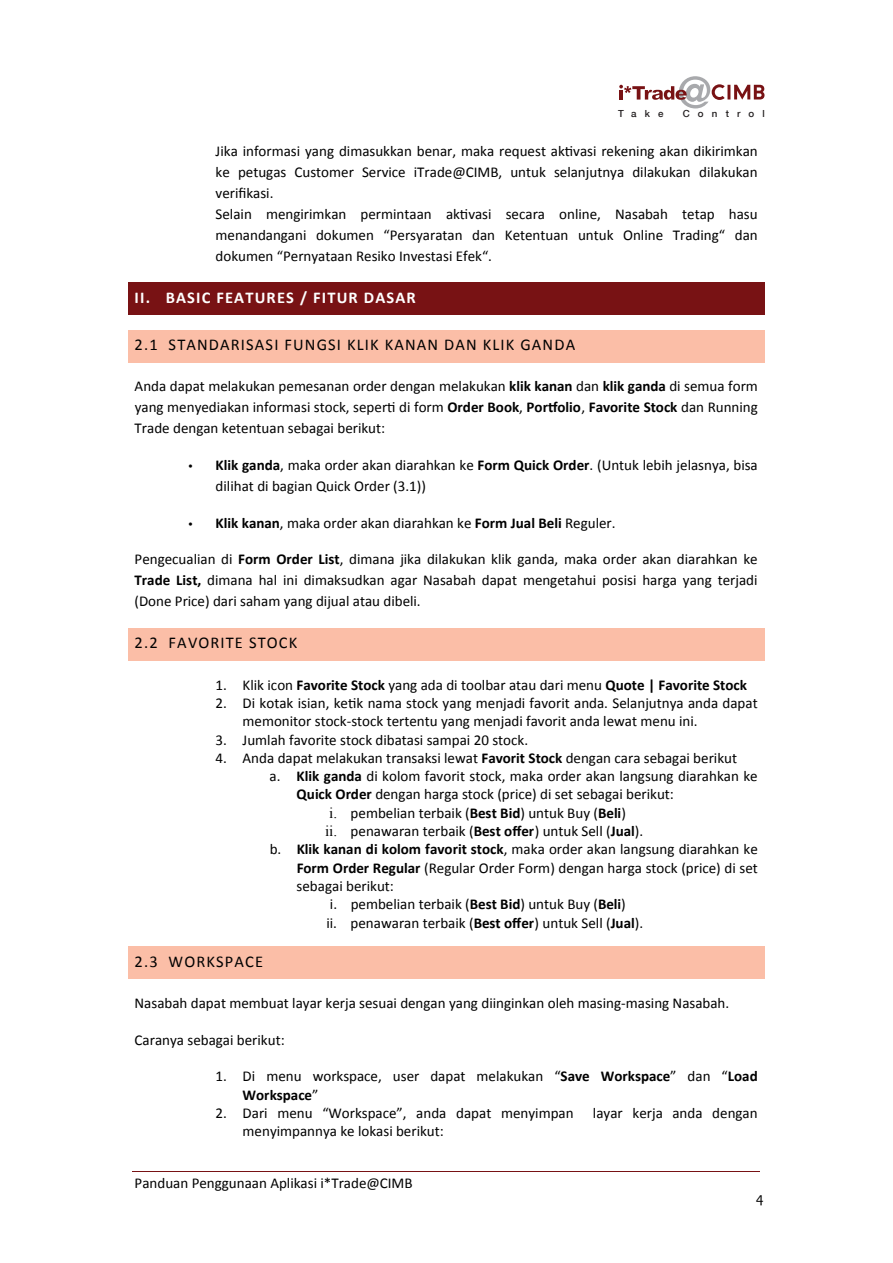
<style>
.page{position:relative;width:893px;height:1263px;background:#fff}
.page>*{position:absolute;margin:0;border:0;box-sizing:border-box;transform-origin:0 0}
.t1{font:16.5px "Calibri";letter-spacing:.07em;color:#010101}
.t2{font:700 16.5px "Calibri";letter-spacing:.07em;color:#fff}
.t3{font:15px/21px "Calibri";color:#010101}
.t4{font:15px "Candara";color:#010101}
.t5{font:500 9.75px "Helvetica Neue";letter-spacing:.84em;color:#231f20}
.s1{font-weight:700}
.s2{font-family:"Times New Roman"}
</style>
<div class="page">
<div style="left:128px;top:947px;width:636px;height:32px;background:#fbbea7"></div>
<div style="left:128px;top:628px;width:636px;height:32px;background:#fbbea7"></div>
<div style="left:128px;top:330px;width:636px;height:32px;background:#fbbea7"></div>
<div style="left:128px;top:283px;width:636px;height:32px;background:#781214"></div>
<svg style="left:619px;top:76px;width:145px;height:32px"></svg>
<hr style="left:132px;top:1171px;width:628px;height:1px;background:#781214">
<p class="t5" style="left:618px;top:108px;width:47px">Take</p>
<p class="t5" style="left:683px;top:108px;width:84px">Control</p>
<p class="t3" style="left:215px;top:139px;width:544px">Jika informasi yang dimasukkan benar, maka request aktivasi rekening akan dikirimkan ke petugas Customer Service iTrade@CIMB, untuk selanjutnya dilakukan dilakukan verifikasi.<br>Selain mengirimkan permintaan aktivasi secara online, Nasabah tetap hasu menandangani dokumen “Persyaratan dan Ketentuan untuk Online Trading“ dan dokumen “Pernyataan Resiko Investasi Efek“.</p>
<p class="t2" style="left:135px;top:287px;width:283px">II. BASIC FEATURES / FITUR DASAR</p>
<p class="t1" style="left:135px;top:334px;width:442px">2.1 STANDARISASI FUNGSI KLIK KANAN DAN KLIK GANDA</p>
<p class="t3" style="left:135px;top:375px;width:625px;text-align:justify">Anda dapat melakukan pemesanan order dengan melakukan <span class="s1">klik kanan</span> dan <span class="s1">klik ganda</span> di semua form yang menyediakan informasi stock, seperti di form <span class="s1">Order Book</span>, <span class="s1">Portfolio</span>, <span class="s1">Favorite Stock</span> dan Running Trade dengan ketentuan sebagai berikut:</p>
<p class="t3" style="left:216px;top:454px;width:544px;text-indent:-27px">• <span class="s1">Klik ganda</span>, maka order akan diarahkan ke <span class="s1">Form Quick Order</span>. (Untuk lebih jelasnya, bisa dilihat di bagian Quick Order (3.1))</p>
<p class="t3" style="left:189px;top:512px;width:428px">• <span class="s1">Klik kanan</span>, maka order akan diarahkan ke <span class="s1">Form Jual Beli</span> Reguler.</p>
<p class="t3" style="left:134px;top:548px;width:625px;text-align:justify">Pengecualian di <span class="s1">Form Order List</span>, dimana jika dilakukan klik ganda, maka order akan diarahkan ke <span class="s1">Trade List,</span> dimana hal ini dimaksudkan agar Nasabah dapat mengetahui posisi harga yang terjadi (Done Price) dari saham yang dijual atau dibeli.</p>
<p class="t1" style="left:135px;top:633px;width:164px">2.2 FAVORITE STOCK</p>
<p class="t3" style="left:216px;top:673px;width:533px">1. Klik icon <span class="s1">Favorite Stock</span> yang ada di toolbar atau dari menu <span class="s1">Quote | Favorite Stock</span></p>
<p class="t3" style="left:243px;top:693px;width:517px;line-height:18.3px;text-indent:-27px">2. Di kotak isian, ketik nama stock yang menjadi favorit anda. Selanjutnya anda dapat memonitor stock-stock tertentu yang menjadi favorit anda lewat menu ini.</p>
<p class="t3" style="left:216px;top:728px;width:314px">3. Jumlah favorite stock dibatasi sampai 20 stock.</p>
<p class="t3" style="left:216px;top:747px;width:523px">4. Anda dapat melakukan transaksi lewat <span class="s1">Favorit Stock</span> dengan cara sebagai berikut</p>
<p class="t3" style="left:270px;top:765px;width:489px">a. <span class="s1">Klik ganda</span> di kolom favorit stock, maka order akan langsung diarahkan ke</p>
<p class="t3" style="left:297px;top:783px;width:379px"><span class="s1">Quick Order</span> dengan harga stock (price) di set sebagai berikut:</p>
<p class="t3" style="left:329px;top:802px;width:298px"><span class="s2">i.</span> pembelian terbaik (<span class="s1">Best Bid</span>) untuk Buy (<span class="s1">Beli</span>)</p>
<p class="t3" style="left:325px;top:820px;width:320px"><span class="s2">ii.</span> penawaran terbaik (<span class="s1">Best offer</span>) untuk Sell (<span class="s1">Jual</span>).</p>
<p class="t3" style="left:270px;top:838px;width:490px">b. <span class="s1">Klik kanan di kolom favorit stock</span>, maka order akan langsung diarahkan ke</p>
<p class="t3" style="left:297px;top:857px;width:463px"><span class="s1">Form Order Regular</span> (Regular Order Form) dengan harga stock (price) di set</p>
<p class="t3" style="left:297px;top:875px;width:99px">sebagai berikut:</p>
<p class="t3" style="left:330px;top:893px;width:297px">i. pembelian terbaik (<span class="s1">Best Bid</span>) untuk Buy (<span class="s1">Beli</span>)</p>
<p class="t3" style="left:326px;top:911px;width:318px">ii. penawaran terbaik (<span class="s1">Best offer</span>) untuk Sell (<span class="s1">Jual</span>).</p>
<p class="t1" style="left:135px;top:951px;width:130px">2.3 WORKSPACE</p>
<p class="t3" style="left:135px;top:992px;width:596px">Nasabah dapat membuat layar kerja sesuai dengan yang diinginkan oleh masing-masing Nasabah.</p>
<p class="t3" style="left:135px;top:1029px;width:152px">Caranya sebagai berikut:</p>
<p class="t3" style="left:243px;top:1067px;width:517px;line-height:18.3px;text-indent:-27px">1. Di menu workspace, user dapat melakukan “<span class="s1">Save Workspace</span>” dan “<span class="s1">Load<br>Workspace</span>”</p>
<p class="t3" style="left:216px;top:1102px;width:359px">2. Dari menu “Workspace”, anda dapat menyimpan</p>
<p class="t3" style="left:593px;top:1102px;width:166px">layar kerja anda dengan</p>
<p class="t3" style="left:243px;top:1120px;width:203px">menyimpannya ke lokasi berikut:</p>
<p class="t3" style="left:135px;top:1172px;width:280px">Panduan Penggunaan Aplikasi i*Trade@CIMB</p>
<p class="t4" style="left:756px;top:1190px;width:10px">4</p>
</div>
